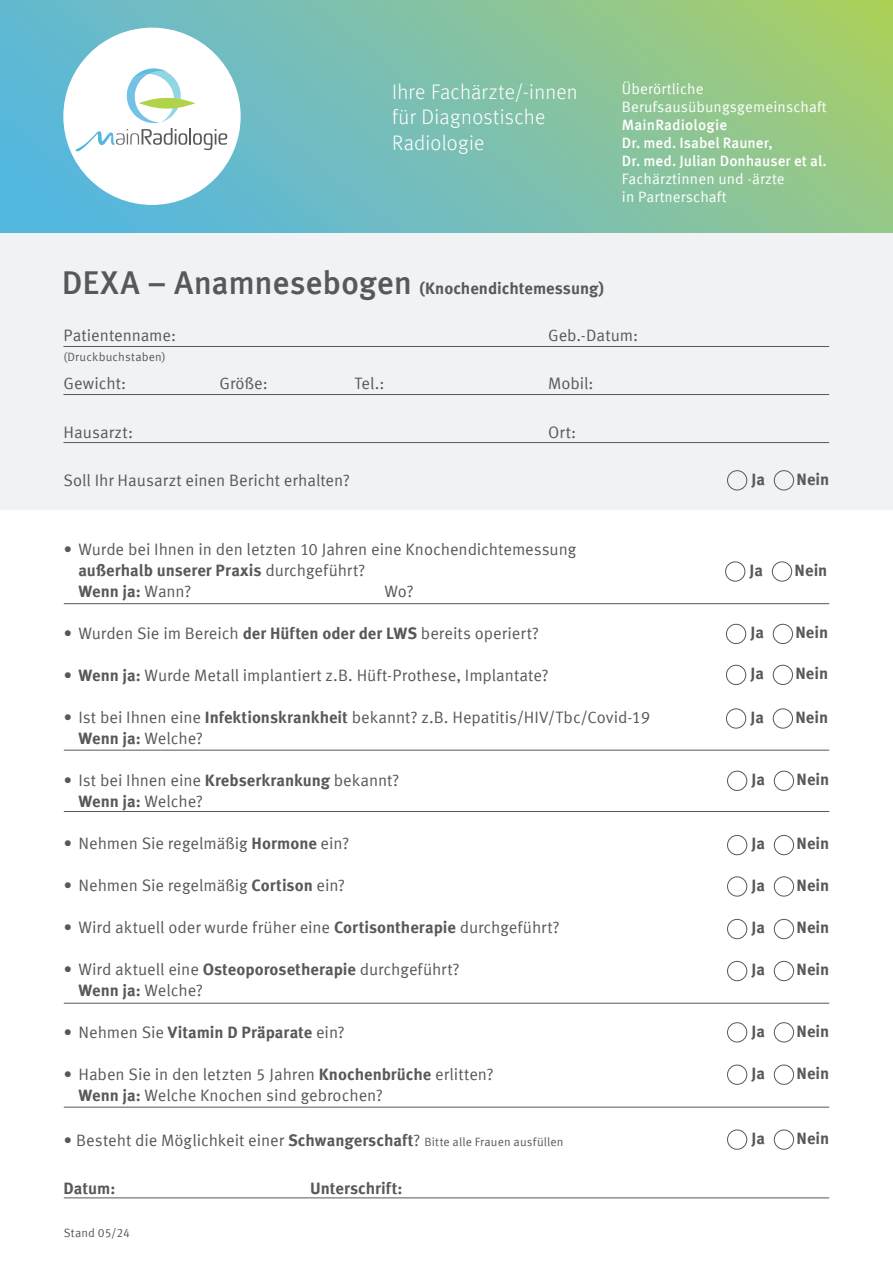
<style>
.page{position:relative;width:893px;height:1263px;background:#fff}
.page>*{position:absolute;margin:0;border:0;box-sizing:border-box;transform-origin:0 0}
.t1{font:300 21px/25.5px "Meta Offc";letter-spacing:.01em;color:#fff}
.t2{font:16.5px/21px "Meta Offc Norm";letter-spacing:-.005em;color:#57585a}
.t3{font:700 16.5px/21px "Meta Offc";letter-spacing:.005em;color:#57585a}
.t4{font:15px/18px "Meta Offc Norm";letter-spacing:.01em;color:#fff}
.t5{font:500 15px/18px "Meta Offc";color:#fff}
.t6{font:12px "Meta Offc Norm";letter-spacing:.01em;color:#57585a}
.s1{font-weight:500;font-size:33px}
.s2{font-family:"Meta Offc Norm";font-weight:400}
.s3{font-family:"Meta Offc";font-weight:700}
.s4{font-size:12px}
</style>
<div class="page">
<div style="left:0;top:230px;width:893px;height:280px;background:#f1f2f3"></div>
<svg style="left:0;top:0;width:893px;height:233px;background:#7fc1a8"></svg>
<div style="left:63px;top:28px;width:178px;height:177px;background:#fff;border-radius:50%"></div>
<svg style="left:75px;top:68px;width:152px;height:83px"></svg>
<hr style="left:64px;top:603px;width:765px;height:1px;background:#57585a">
<hr style="left:64px;top:750px;width:765px;height:1px;background:#57585a">
<hr style="left:64px;top:811px;width:765px;height:1px;background:#57585a">
<hr style="left:64px;top:1003px;width:765px;height:1px;background:#57585a">
<hr style="left:63px;top:442px;width:766px;height:1px;background:#57585a">
<hr style="left:63px;top:394px;width:766px;height:1px;background:#57585a">
<hr style="left:63px;top:346px;width:766px;height:1px;background:#57585a">
<hr style="left:64px;top:1107px;width:765px;height:1px;background:#57585a">
<hr style="left:64px;top:1197px;width:765px;height:1px;background:#57585a">
<div style="left:727px;top:470px;width:20px;height:20px;border:1px solid #57585a;border-radius:50%"></div>
<div style="left:774px;top:470px;width:20px;height:20px;border:1px solid #57585a;border-radius:50%"></div>
<div style="left:725px;top:561px;width:20px;height:20px;border:1px solid #57585a;border-radius:50%"></div>
<div style="left:772px;top:561px;width:20px;height:20px;border:1px solid #57585a;border-radius:50%"></div>
<div style="left:726px;top:624px;width:20px;height:20px;border:1px solid #57585a;border-radius:50%"></div>
<div style="left:773px;top:624px;width:20px;height:20px;border:1px solid #57585a;border-radius:50%"></div>
<div style="left:726px;top:665px;width:20px;height:20px;border:1px solid #57585a;border-radius:50%"></div>
<div style="left:773px;top:665px;width:20px;height:20px;border:1px solid #57585a;border-radius:50%"></div>
<div style="left:726px;top:708px;width:20px;height:20px;border:1px solid #57585a;border-radius:50%"></div>
<div style="left:773px;top:708px;width:20px;height:20px;border:1px solid #57585a;border-radius:50%"></div>
<div style="left:727px;top:771px;width:20px;height:20px;border:1px solid #57585a;border-radius:50%"></div>
<div style="left:774px;top:771px;width:20px;height:20px;border:1px solid #57585a;border-radius:50%"></div>
<div style="left:727px;top:835px;width:20px;height:20px;border:1px solid #57585a;border-radius:50%"></div>
<div style="left:774px;top:835px;width:20px;height:20px;border:1px solid #57585a;border-radius:50%"></div>
<div style="left:727px;top:876px;width:20px;height:20px;border:1px solid #57585a;border-radius:50%"></div>
<div style="left:774px;top:876px;width:20px;height:20px;border:1px solid #57585a;border-radius:50%"></div>
<div style="left:727px;top:919px;width:20px;height:20px;border:1px solid #57585a;border-radius:50%"></div>
<div style="left:774px;top:919px;width:20px;height:20px;border:1px solid #57585a;border-radius:50%"></div>
<div style="left:727px;top:961px;width:20px;height:20px;border:1px solid #57585a;border-radius:50%"></div>
<div style="left:774px;top:961px;width:20px;height:20px;border:1px solid #57585a;border-radius:50%"></div>
<div style="left:727px;top:1022px;width:20px;height:20px;border:1px solid #57585a;border-radius:50%"></div>
<div style="left:774px;top:1022px;width:20px;height:20px;border:1px solid #57585a;border-radius:50%"></div>
<div style="left:727px;top:1065px;width:20px;height:20px;border:1px solid #57585a;border-radius:50%"></div>
<div style="left:774px;top:1065px;width:20px;height:20px;border:1px solid #57585a;border-radius:50%"></div>
<div style="left:727px;top:1129px;width:20px;height:21px;border:1px solid #57585a;border-radius:50%"></div>
<div style="left:774px;top:1129px;width:20px;height:21px;border:1px solid #57585a;border-radius:50%"></div>
<p class="t1" style="left:392px;top:79px;width:187px">Ihre Fachärzte/-innen für Diagnostische<br>Radiologie</p>
<p class="t4" style="left:622px;top:80px;width:206px">Überörtliche<br>Berufsausübungsgemeinschaft</p>
<p class="t5" style="left:622px;top:117px;width:206px">MainRadiologie<br>Dr. med. Isabel Rauner,<br>Dr. med. Julian Donhauser et al.</p>
<p class="t4" style="left:622px;top:170px;width:164px">Fachärztinnen und -ärzte in Partnerschaft</p>
<p class="t3" style="left:62px;top:278px;width:544px"><span class="s1">DEXA – Anamnesebogen</span> (Knochendichtemessung)</p>
<p class="t2" style="left:64px;top:326px;width:114px">Patientenname:</p>
<p class="t2" style="left:548px;top:326px;width:91px">Geb.-Datum:</p>
<p class="t2" style="left:64px;top:374px;width:64px">Gewicht:</p>
<p class="t2" style="left:220px;top:374px;width:50px">Größe:</p>
<p class="t2" style="left:355px;top:374px;width:31px">Tel.:</p>
<p class="t2" style="left:548px;top:374px;width:47px">Mobil:</p>
<p class="t2" style="left:64px;top:422px;width:71px">Hausarzt:</p>
<p class="t2" style="left:548px;top:422px;width:30px">Ort:</p>
<p class="t2" style="left:64px;top:470px;width:288px">Soll Ihr Hausarzt einen Bericht erhalten?</p>
<p class="t6" style="left:63px;top:350px;width:104px">(Druckbuchstaben)</p>
<p class="t2" style="left:64px;top:539px;width:514px">∙ Wurde bei Ihnen in den letzten 10 Jahren eine Knochendichtemessung</p>
<p class="t3" style="left:78px;top:560px;width:289px">außerhalb unserer Praxis <span class="s2">durchgeführt?<br></span>Wenn ja: <span class="s2">Wann?</span></p>
<p class="t2" style="left:385px;top:581px;width:31px">Wo?</p>
<p class="t2" style="left:64px;top:623px;width:477px">∙ Wurden Sie im Bereich <span class="s3">der Hüften oder der LWS</span> bereits operiert?</p>
<p class="t2" style="left:64px;top:665px;width:487px">∙ <span class="s3">Wenn ja:</span> Wurde Metall implantiert z.B. Hüft-Prothese, Implantate?</p>
<p class="t2" style="left:64px;top:707px;width:588px">∙ Ist bei Ihnen eine <span class="s3">Infektionskrankheit</span> bekannt? z.B. Hepatitis/HIV/Tbc/Covid-19</p>
<p class="t3" style="left:78px;top:728px;width:126px">Wenn ja: <span class="s2">Welche?</span></p>
<p class="t2" style="left:64px;top:770px;width:337px">∙ Ist bei Ihnen eine <span class="s3">Krebserkrankung</span> bekannt?</p>
<p class="t3" style="left:78px;top:791px;width:126px">Wenn ja: <span class="s2">Welche?</span></p>
<p class="t2" style="left:64px;top:833px;width:287px">∙ Nehmen Sie regelmäßig <span class="s3">Hormone</span> ein?</p>
<p class="t2" style="left:64px;top:875px;width:283px">∙ Nehmen Sie regelmäßig <span class="s3">Cortison</span> ein?</p>
<p class="t2" style="left:64px;top:917px;width:498px">∙ Wird aktuell oder wurde früher eine <span class="s3">Cortisontherapie</span> durchgeführt?</p>
<p class="t2" style="left:64px;top:959px;width:398px">∙ Wird aktuell eine <span class="s3">Osteoporosetherapie</span> durchgeführt?</p>
<p class="t3" style="left:78px;top:980px;width:126px">Wenn ja: <span class="s2">Welche?</span></p>
<p class="t3" style="left:64px;top:1022px;width:283px"><span class="s2">∙ Nehmen Sie</span> Vitamin D Präparate <span class="s2">ein?</span></p>
<p class="t2" style="left:78px;top:1064px;width:417px;text-indent:-15px">∙ Haben Sie in den letzten 5 Jahren <span class="s3">Knochenbrüche</span> erlitten?<br><span class="s3">Wenn ja:</span> Welche Knochen sind gebrochen?</p>
<p class="t2" style="left:64px;top:1130px;width:501px">∙ Besteht die Möglichkeit einer <span class="s3">Schwangerschaft</span>? <span class="s4">Bitte alle Frauen ausfüllen</span></p>
<p class="t3" style="left:64px;top:1178px;width:53px">Datum:</p>
<p class="t3" style="left:310px;top:1178px;width:94px">Unterschrift:</p>
<p class="t6" style="left:64px;top:1226px;width:68px">Stand 05/24</p>
<p class="t3" style="left:751px;top:469px;width:15px">Ja</p>
<p class="t3" style="left:796px;top:469px;width:34px">Nein</p>
<p class="t3" style="left:750px;top:560px;width:15px">Ja</p>
<p class="t3" style="left:795px;top:560px;width:34px">Nein</p>
<p class="t3" style="left:750px;top:622px;width:15px">Ja</p>
<p class="t3" style="left:795px;top:622px;width:34px">Nein</p>
<p class="t3" style="left:750px;top:663px;width:15px">Ja</p>
<p class="t3" style="left:795px;top:663px;width:34px">Nein</p>
<p class="t3" style="left:750px;top:707px;width:15px">Ja</p>
<p class="t3" style="left:795px;top:707px;width:34px">Nein</p>
<p class="t3" style="left:751px;top:769px;width:15px">Ja</p>
<p class="t3" style="left:796px;top:769px;width:34px">Nein</p>
<p class="t3" style="left:751px;top:834px;width:15px">Ja</p>
<p class="t3" style="left:796px;top:834px;width:34px">Nein</p>
<p class="t3" style="left:751px;top:875px;width:15px">Ja</p>
<p class="t3" style="left:796px;top:875px;width:34px">Nein</p>
<p class="t3" style="left:751px;top:917px;width:15px">Ja</p>
<p class="t3" style="left:796px;top:917px;width:34px">Nein</p>
<p class="t3" style="left:751px;top:959px;width:15px">Ja</p>
<p class="t3" style="left:796px;top:959px;width:34px">Nein</p>
<p class="t3" style="left:751px;top:1021px;width:15px">Ja</p>
<p class="t3" style="left:796px;top:1021px;width:34px">Nein</p>
<p class="t3" style="left:751px;top:1063px;width:15px">Ja</p>
<p class="t3" style="left:796px;top:1063px;width:34px">Nein</p>
<p class="t3" style="left:751px;top:1128px;width:15px">Ja</p>
<p class="t3" style="left:796px;top:1128px;width:34px">Nein</p>
</div>
